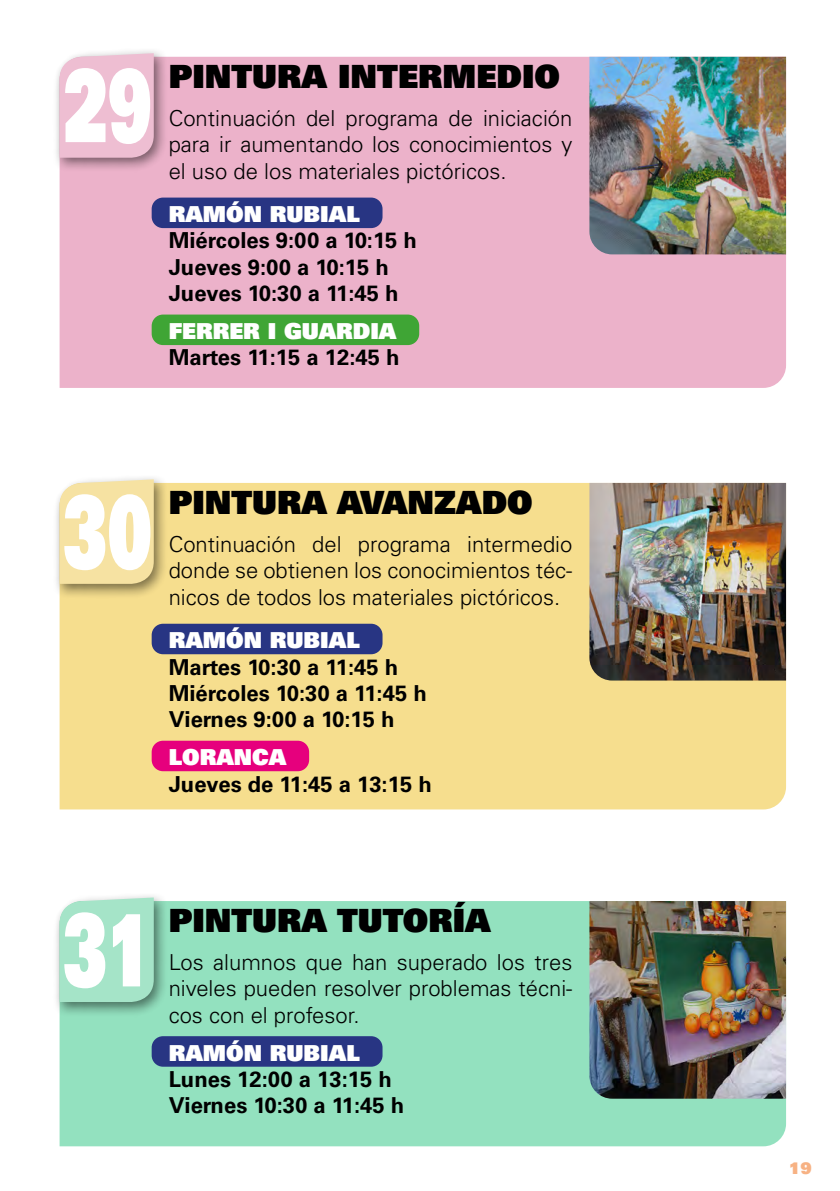
<style>
.page{position:relative;width:840px;height:1191px;background:#fff}
.page>*{position:absolute;margin:0;border:0;box-sizing:border-box;transform-origin:0 0}
.t1{font:100px "Univers LT Std X Black";color:#fff;scale:.63 1}
.t2{font:32px "Univers LT Std X Black";color:#000}
.t3{font:300 22px/26.4px "Univers LT Std";color:#000;text-align:justify}
.t4{font:700 22px/26.4px "Univers LT Std";color:#000}
.t5{font:22px "Univers LT Std X Black";color:#fff}
.t6{font:16px "Univers LT Std X Black";color:#f7b284}
</style>
<div class="page">
<div style="left:60px;top:57px;width:725px;height:331px;background:#ecb2ca"></div>
<div style="left:60px;top:483px;width:725px;height:326px;background:#f6de8e"></div>
<div style="left:52px;top:47px;width:116px;height:126px;background:#000;opacity:.5"></div>
<div style="left:60px;top:53px;width:94px;height:105px;background:#eebed2"></div>
<div style="left:52px;top:473px;width:116px;height:126px;background:#000;opacity:.5"></div>
<div style="left:60px;top:479px;width:94px;height:105px;background:#f6e2a2"></div>
<div style="left:152px;top:198px;width:230px;height:30px;background:#283583;border-radius:11px"></div>
<div style="left:152px;top:314px;width:267px;height:31px;background:#3fa535;border-radius:11px"></div>
<div style="left:152px;top:624px;width:230px;height:30px;background:#283583;border-radius:11px"></div>
<div style="left:152px;top:740px;width:157px;height:31px;background:#e6007d;border-radius:11px"></div>
<img style="left:589px;top:57px;width:196px;height:197px">
<img style="left:589px;top:483px;width:196px;height:197px">
<div style="left:60px;top:901px;width:725px;height:245px;background:#93e1bf"></div>
<div style="left:52px;top:891px;width:116px;height:126px;background:#000;opacity:.5"></div>
<div style="left:60px;top:897px;width:94px;height:105px;background:#a5e4c8"></div>
<div style="left:152px;top:1036px;width:230px;height:30px;background:#283583;border-radius:11px"></div>
<img style="left:589px;top:901px;width:196px;height:197px">
<h1 class="t1" style="left:63px;top:40px;width:142px">29</h1>
<h2 class="t2" style="left:169px;top:55px;width:392px">PINTURA INTERMEDIO</h2>
<p class="t3" style="left:169px;top:105px;width:405px">Continuación del programa de iniciación para ir aumentando los conocimientos y el uso de los materiales pictóricos.</p>
<p class="t5" style="left:169px;top:200px;width:192px">RAMÓN RUBIAL</p>
<p class="t4" style="left:169px;top:228px;width:250px">Miércoles 9:00 a 10:15 h<br>Jueves 9:00 a 10:15 h<br>Jueves 10:30 a 11:45 h</p>
<p class="t5" style="left:169px;top:316px;width:229px">FERRER I GUARDIA</p>
<p class="t4" style="left:169px;top:345px;width:232px">Martes 11:15 a 12:45 h</p>
<h1 class="t1" style="left:63px;top:466px;width:142px">30</h1>
<h2 class="t2" style="left:169px;top:481px;width:365px">PINTURA AVANZADO</h2>
<p class="t3" style="left:169px;top:531px;width:405px">Continuación del programa intermedio donde se obtienen los conocimientos téc&shy;nicos de todos los materiales pictóricos.</p>
<p class="t5" style="left:169px;top:626px;width:192px">RAMÓN RUBIAL</p>
<p class="t4" style="left:169px;top:654px;width:259px">Martes 10:30 a 11:45 h<br>Miércoles 10:30 a 11:45 h<br>Viernes 9:00 a 10:15 h</p>
<p class="t5" style="left:169px;top:742px;width:119px">LORANCA</p>
<p class="t4" style="left:169px;top:770px;width:264px">Jueves de 11:45 a 13:15 h</p>
<h1 class="t1" style="left:63px;top:884px;width:142px">31</h1>
<h2 class="t2" style="left:169px;top:899px;width:323px">PINTURA TUTORÍA</h2>
<p class="t3" style="left:169px;top:949px;width:405px">Los alumnos que han superado los tres niveles pueden resolver problemas técni&shy;cos con el profesor.</p>
<p class="t5" style="left:169px;top:1038px;width:192px">RAMÓN RUBIAL</p>
<p class="t4" style="left:169px;top:1066px;width:237px">Lunes 12:00 a 13:15 h<br>Viernes 10:30 a 11:45 h</p>
<p class="t6" style="left:788px;top:1158px;width:24px">19</p>
</div>
